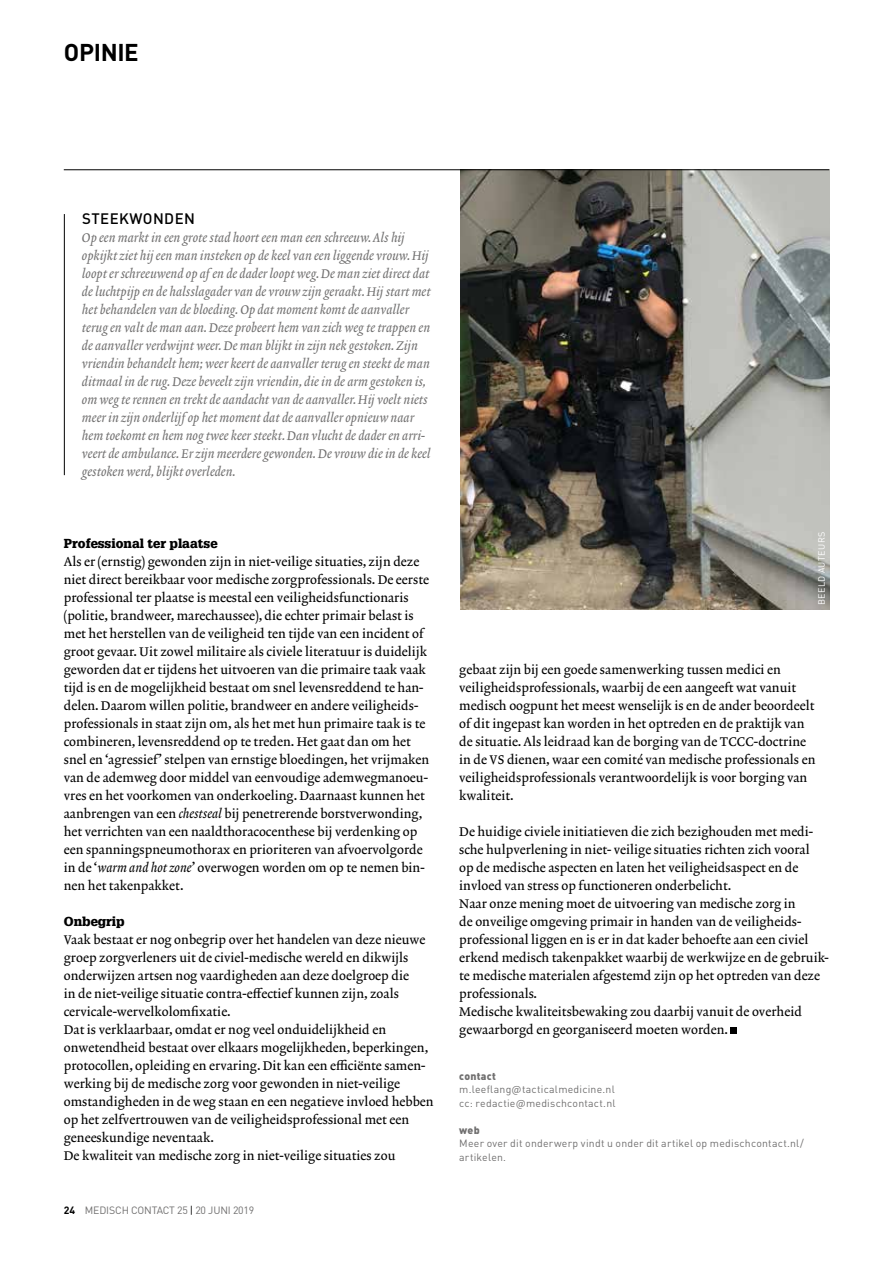
<style>
.page{position:relative;width:893px;height:1263px;background:#fff}
.page>*{position:absolute;margin:0;border:0;box-sizing:border-box;transform-origin:0 0}
.t1{font:700 24px "DINOT";letter-spacing:-.02em;color:#000}
.t2{font:500 15px "DINOT";letter-spacing:.03em;color:#000}
.t3{font:12.75px/18px "Lexicon No 2 Roman A";color:#000}
.t4{font:12.75px/18px "Lexicon No 2 Italic A";color:#706f6f}
.t5{font:900 12.75px "Glypha LT Std";color:#000}
.t6{font:10.5px/13.5px "DINOT";letter-spacing:.02em;color:#706f6f}
.t7{font:10.5px "DINOT";letter-spacing:-.015em;color:#706f6f}
.t8{font:900 10.5px "DINOT";letter-spacing:.025em;color:#706f6f}
.t9{font:9px "DINOT";letter-spacing:.04em;color:#fff}
.s1{font-family:"Lexicon No 2 Italic A"}
.s2{font-weight:700;color:#000}
.s3{color:#000}
</style>
<div class="page">
<div style="left:730px;top:1027px;width:7px;height:7px;background:#000"></div>
<img style="left:461px;top:170px;width:368px;height:439px">
<hr style="left:64px;top:214px;width:1px;height:261px;background:#000">
<hr style="left:64px;top:169px;width:765px;height:1px;background:#000">
<h1 class="t1" style="left:64px;top:36px;width:76px">OPINIE</h1>
<p class="t2" style="left:82px;top:209px;width:115px">STEEKWONDEN</p>
<p class="t4" style="left:82px;top:229px;width:350px">Op een markt in een grote stad hoort een man een schreeuw. Als hij opkijkt ziet hij een man insteken op de keel van een liggende vrouw. Hij loopt er schreeuwend op af en de dader loopt weg. De man ziet direct dat de luchtpijp en de halsslagader van de vrouw zijn geraakt. Hij start met het behandelen van de bloeding. Op dat moment komt de aanvaller terug en valt de man aan. Deze probeert hem van zich weg te trappen en de aanvaller verdwijnt weer. De man blijkt in zijn nek gestoken. Zijn vriendin behandelt hem; weer keert de aanvaller terug en steekt de man ditmaal in de rug. Deze beveelt zijn vriendin, die in de arm gestoken is, om weg te rennen en trekt de aandacht van de aanvaller. Hij voelt niets meer in zijn onderlijf op het moment dat de aanvaller opnieuw naar hem toekomt en hem nog twee keer steekt. Dan vlucht de dader en arri&shy;veert de ambulance. Er zijn meerdere gewonden. De vrouw die in de keel gestoken werd, blijkt overleden.</p>
<p class="t5" style="left:64px;top:536px;width:155px">Professional ter plaatse</p>
<p class="t3" style="left:64px;top:553px;width:367px">Als er (ernstig) gewonden zijn in niet-veilige situaties, zijn deze niet direct bereikbaar voor medische zorgprofessionals. De eerste professional ter plaatse is meestal een veiligheidsfunctionaris (politie, brandweer, marechaussee), die echter primair belast is met het herstellen van de veiligheid ten tijde van een incident of groot gevaar. Uit zowel militaire als civiele literatuur is duidelijk geworden dat er tijdens het uitvoeren van die primaire taak vaak tijd is en de mogelijkheid bestaat om snel levensreddend te han&shy;delen. Daarom willen politie, brandweer en andere veiligheids&shy;professionals in staat zijn om, als het met hun primaire taak is te combineren, levensreddend op te treden. Het gaat dan om het snel en ‘agressief’ stelpen van ernstige bloedingen, het vrijmaken van de ademweg door middel van eenvoudige ademwegmanoeu&shy;vres en het voorkomen van onderkoeling. Daarnaast kunnen het aanbrengen van een <span class="s1">chestseal</span> bij penetrerende borstverwonding, het verrichten van een naaldthoracocenthese bij verdenking op een spanningspneumothorax en prioriteren van afvoervolgorde in de ‘<span class="s1">warm and hot zone</span>’ overwogen worden om op te nemen bin&shy;nen het takenpakket.</p>
<p class="t5" style="left:64px;top:914px;width:62px">Onbegrip</p>
<p class="t3" style="left:64px;top:931px;width:371px">Vaak bestaat er nog onbegrip over het handelen van deze nieuwe groep zorgverleners uit de civiel-medische wereld en dikwijls onderwijzen artsen nog vaardigheden aan deze doelgroep die<br>in de niet-veilige situatie contra-effectief kunnen zijn, zoals cervicale-wervelkolomfixatie.<br>Dat is verklaarbaar, omdat er nog veel onduidelijkheid en onwetendheid bestaat over elkaars mogelijkheden, beperkingen, protocollen, opleiding en ervaring. Dit kan een efficiënte samen&shy;werking bij de medische zorg voor gewonden in niet-veilige omstandigheden in de weg staan en een negatieve invloed hebben op het zelfvertrouwen van de veiligheidsprofessional met een geneeskundige neventaak.<br>De kwaliteit van medische zorg in niet-veilige situaties zou</p>
<p class="t7" style="left:64px;top:1204px;width:192px"><span class="s2">24</span> MEDISCH CONTACT 25 <span class="s3">|</span> 20 JUNI 2019</p>
<p class="t9" style="left:816px;top:605px;width:75px;rotate:-90deg">BEELD AUTEURS</p>
<p class="t3" style="left:459px;top:661px;width:358px">gebaat zijn bij een goede samenwerking tussen medici en veiligheidsprofessionals, waarbij de een aangeeft wat vanuit medisch oogpunt het meest wenselijk is en de ander beoordeelt of dit ingepast kan worden in het optreden en de praktijk van de situatie. Als leidraad kan de borging van de TCCC-doctrine in de VS dienen, waar een comité van medische professionals en veiligheidsprofessionals verantwoordelijk is voor borging van kwaliteit.</p>
<p class="t3" style="left:459px;top:823px;width:371px">De huidige civiele initiatieven die zich bezighouden met medi&shy;sche hulpverlening in niet- veilige situaties richten zich vooral<br>op de medische aspecten en laten het veiligheidsaspect en de invloed van stress op functioneren onderbelicht.<br>Naar onze mening moet de uitvoering van medische zorg in<br>de onveilige omgeving primair in handen van de veiligheids&shy;professional liggen en is er in dat kader behoefte aan een civiel erkend medisch takenpakket waarbij de werkwijze en de gebruik&shy;te medische materialen afgestemd zijn op het optreden van deze professionals.<br>Medische kwaliteitsbewaking zou daarbij vanuit de overheid gewaarborgd en georganiseerd moeten worden.</p>
<p class="t8" style="left:459px;top:1069px;width:38px">contact</p>
<p class="t6" style="left:459px;top:1083px;width:158px">m.leeflang@tacticalmedicine.nl cc: redactie@medischcontact.nl</p>
<p class="t8" style="left:459px;top:1123px;width:22px">web</p>
<p class="t6" style="left:459px;top:1137px;width:346px">Meer over dit onderwerp vindt u onder dit artikel op medischcontact.nl/ artikelen.</p>
</div>
